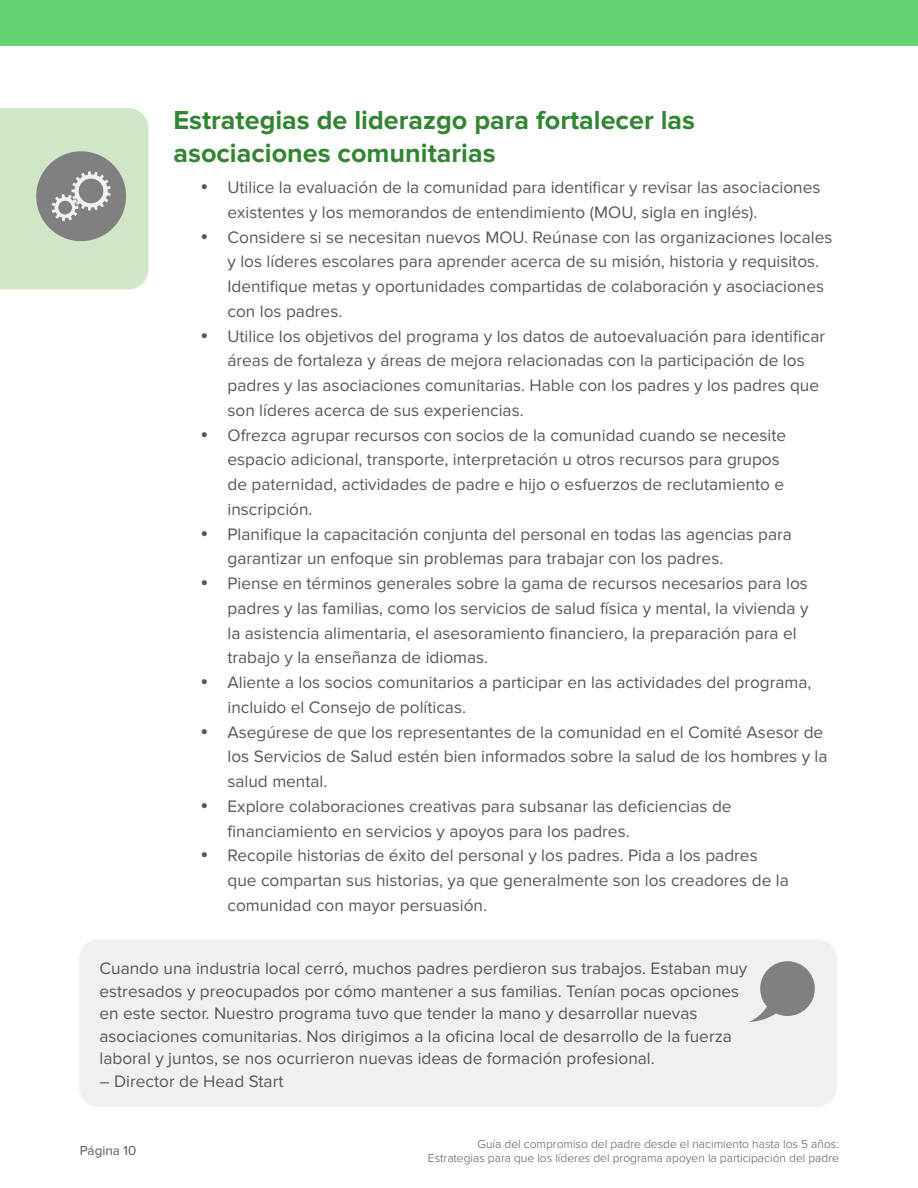
<style>
.page{position:relative;width:918px;height:1188px;background:#fff}
.page>*{position:absolute;margin:0;border:0;box-sizing:border-box;transform-origin:0 0}
.t1{font:700 27px/32.4px "Proxima Nova";color:#338533}
.t2{font:17.25px/24.8px "Proxima Nova";color:#57585a}
.t3{font:13.5px "Proxima Nova";color:#57585a}
.t4{font:300 12px/14.4px "Proxima Nova";color:#57585a;text-align:right}
</style>
<div class="page">
<div style="left:0;top:0;width:918px;height:45px;background:#63d471"></div>
<svg style="left:0;top:108px;width:149px;height:181px;background:#c1d1b9"></svg>
<div style="left:79px;top:939px;width:758px;height:168px;background:#f0f0f0;border-radius:20px"></div>
<svg style="left:749px;top:961px;width:66px;height:61px"></svg>
<h2 class="t1" style="left:173px;top:105px;width:523px">Estrategias de liderazgo para fortalecer las asociaciones comunitarias</h2>
<p class="t2" style="left:227px;top:175px;width:595px">Utilice la evaluación de la comunidad para identificar y revisar las asociaciones existentes y los memorandos de entendimiento (MOU, sigla en inglés).</p>
<p class="t2" style="left:227px;top:225px;width:606px">Considere si se necesitan nuevos MOU. Reúnase con las organizaciones locales y los líderes escolares para aprender acerca de su misión, historia y requisitos.<br>Identifique metas y oportunidades compartidas de colaboración y asociaciones con los padres.</p>
<p class="t2" style="left:227px;top:324px;width:599px">Utilice los objetivos del programa y los datos de autoevaluación para identificar áreas de fortaleza y áreas de mejora relacionadas con la participación de los padres y las asociaciones comunitarias. Hable con los padres y los padres que son líderes acerca de sus experiencias.</p>
<p class="t2" style="left:227px;top:423px;width:560px">Ofrezca agrupar recursos con socios de la comunidad cuando se necesite espacio adicional, transporte, interpretación u otros recursos para grupos de paternidad, actividades de padre e hijo o esfuerzos de reclutamiento e inscripción.</p>
<p class="t2" style="left:227px;top:522px;width:566px">Planifique la capacitación conjunta del personal en todas las agencias para garantizar un enfoque sin problemas para trabajar con los padres.</p>
<p class="t2" style="left:227px;top:571px;width:583px">Piense en términos generales sobre la gama de recursos necesarios para los padres y las familias, como los servicios de salud física y mental, la vivienda y la asistencia alimentaria, el asesoramiento financiero, la preparación para el trabajo y la enseñanza de idiomas.</p>
<p class="t2" style="left:227px;top:670px;width:586px">Aliente a los socios comunitarios a participar en las actividades del programa, incluido el Consejo de políticas.</p>
<p class="t2" style="left:227px;top:720px;width:602px">Asegúrese de que los representantes de la comunidad en el Comité Asesor de los Servicios de Salud estén bien informados sobre la salud de los hombres y la salud mental.</p>
<p class="t2" style="left:227px;top:794px;width:506px">Explore colaboraciones creativas para subsanar las deficiencias de financiamiento en servicios y apoyos para los padres.</p>
<p class="t2" style="left:227px;top:844px;width:563px">Recopile historias de éxito del personal y los padres. Pida a los padres que compartan sus historias, ya que generalmente son los creadores de la comunidad con mayor persuasión.</p>
<p class="t2" style="left:100px;top:957px;width:649px;line-height:22.5px">Cuando una industria local cerró, muchos padres perdieron sus trabajos. Estaban muy estresados y preocupados por cómo mantener a sus familias. Tenían pocas opciones en este sector. Nuestro programa tuvo que tender la mano y desarrollar nuevas asociaciones comunitarias. Nos dirigimos a la oficina local de desarrollo de la fuerza laboral y juntos, se nos ocurrieron nuevas ideas de formación profesional.</p>
<p class="t2" style="left:100px;top:1069px;width:185px">– Director de Head Start</p>
<p class="t3" style="left:80px;top:1143px;width:58px">Página 10</p>
<p class="t4" style="left:428px;top:1137px;width:413px">Guía del compromiso del padre desde el nacimiento hasta los 5 años:<br>Estrategias para que los líderes del programa apoyen la participación del padre</p>
</div>
